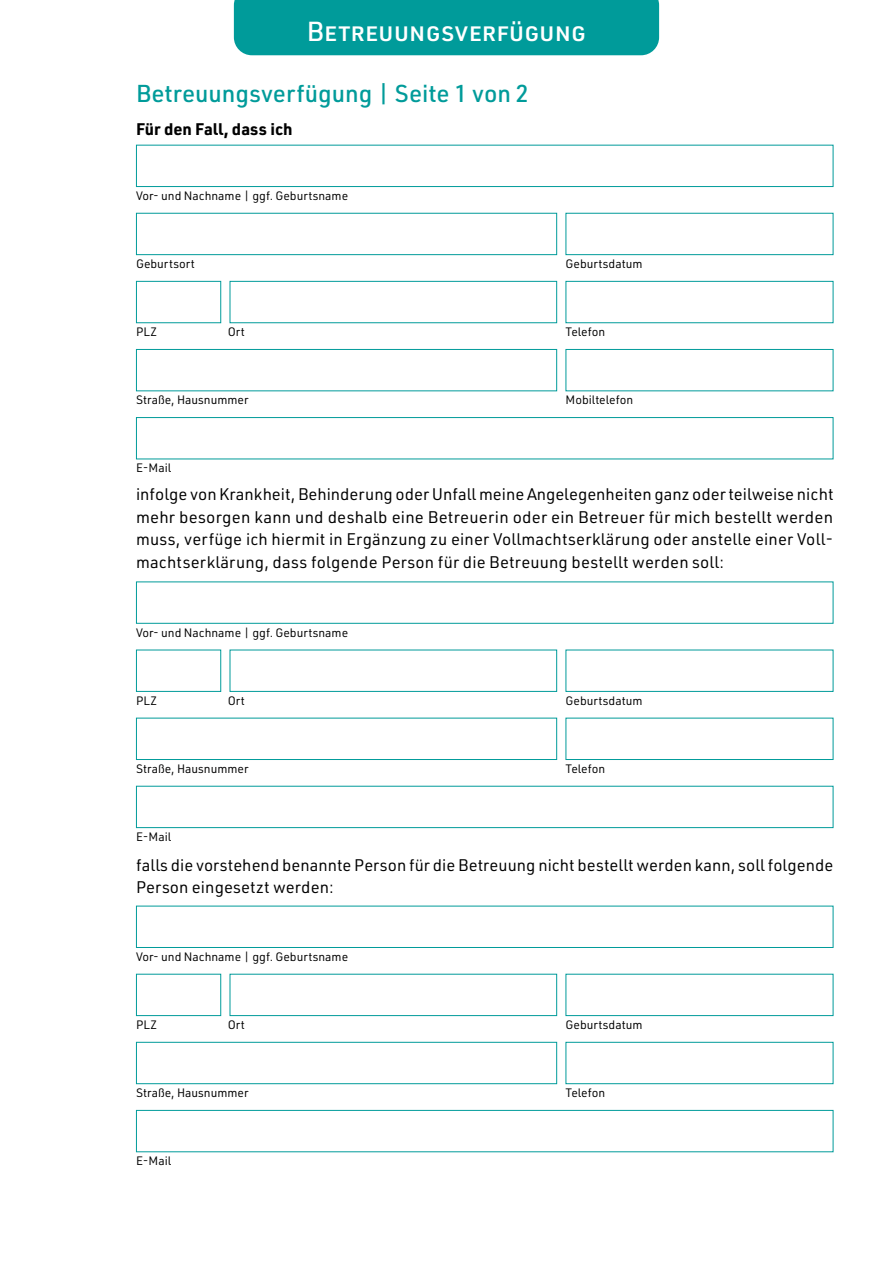
<style>
.page{position:relative;width:893px;height:1263px;background:#fff}
.page>*{position:absolute;margin:0;border:0;box-sizing:border-box;transform-origin:0 0}
.t1{font:500 27px "URWDIN";color:#fff}
.t2{font:500 24px "URWDIN";color:#009b9a}
.t3{font:16.5px/22.5px "URWDIN";letter-spacing:.005em;color:#000;text-align:justify}
.t4{font:700 16.5px "URWDIN";color:#000}
.t5{font:12px "URWDIN";color:#000}
</style>
<div class="page">
<div style="left:566px;top:349px;width:267px;height:42px;background:#fff;border:1px solid #009b9a"></div>
<div style="left:136px;top:349px;width:421px;height:42px;background:#fff;border:1px solid #009b9a"></div>
<div style="left:136px;top:417px;width:697px;height:42px;background:#fff;border:1px solid #009b9a"></div>
<div style="left:566px;top:213px;width:267px;height:42px;background:#fff;border:1px solid #009b9a"></div>
<div style="left:136px;top:213px;width:421px;height:42px;background:#fff;border:1px solid #009b9a"></div>
<div style="left:566px;top:281px;width:267px;height:42px;background:#fff;border:1px solid #009b9a"></div>
<div style="left:136px;top:281px;width:85px;height:42px;background:#fff;border:1px solid #009b9a"></div>
<div style="left:230px;top:281px;width:327px;height:42px;background:#fff;border:1px solid #009b9a"></div>
<div style="left:136px;top:145px;width:697px;height:42px;background:#fff;border:1px solid #009b9a"></div>
<div style="left:136px;top:786px;width:697px;height:42px;background:#fff;border:1px solid #009b9a"></div>
<div style="left:136px;top:718px;width:421px;height:42px;background:#fff;border:1px solid #009b9a"></div>
<div style="left:566px;top:650px;width:267px;height:42px;background:#fff;border:1px solid #009b9a"></div>
<div style="left:566px;top:718px;width:267px;height:42px;background:#fff;border:1px solid #009b9a"></div>
<div style="left:136px;top:650px;width:85px;height:42px;background:#fff;border:1px solid #009b9a"></div>
<div style="left:230px;top:650px;width:327px;height:42px;background:#fff;border:1px solid #009b9a"></div>
<div style="left:136px;top:581px;width:697px;height:43px;background:#fff;border:1px solid #009b9a"></div>
<div style="left:136px;top:1110px;width:697px;height:42px;background:#fff;border:1px solid #009b9a"></div>
<div style="left:136px;top:1042px;width:421px;height:42px;background:#fff;border:1px solid #009b9a"></div>
<div style="left:566px;top:974px;width:267px;height:42px;background:#fff;border:1px solid #009b9a"></div>
<div style="left:566px;top:1042px;width:267px;height:42px;background:#fff;border:1px solid #009b9a"></div>
<div style="left:136px;top:974px;width:85px;height:42px;background:#fff;border:1px solid #009b9a"></div>
<div style="left:230px;top:974px;width:327px;height:42px;background:#fff;border:1px solid #009b9a"></div>
<div style="left:136px;top:906px;width:697px;height:42px;background:#fff;border:1px solid #009b9a"></div>
<div style="left:234px;top:0;width:425px;height:55px;background:#009b9a"></div>
<h1 class="t1" style="left:307px;top:13px;width:281px">Betreuungsverfügung</h1>
<h2 class="t2" style="left:136px;top:78px;width:394px">Betreuungsverfügung | Seite 1 von 2</h2>
<p class="t4" style="left:136px;top:118px;width:158px">Für den Fall, dass ich</p>
<p class="t5" style="left:136px;top:188px;width:214px">Vor- und Nachname | ggf. Geburtsname</p>
<p class="t5" style="left:136px;top:256px;width:60px">Geburtsort</p>
<p class="t5" style="left:566px;top:256px;width:78px">Geburtsdatum</p>
<p class="t5" style="left:136px;top:324px;width:23px">PLZ</p>
<p class="t5" style="left:228px;top:324px;width:19px">Ort</p>
<p class="t5" style="left:566px;top:324px;width:41px">Telefon</p>
<p class="t5" style="left:136px;top:392px;width:114px">Straße, Hausnummer</p>
<p class="t5" style="left:566px;top:392px;width:69px">Mobiltelefon</p>
<p class="t5" style="left:136px;top:460px;width:37px">E-Mail</p>
<p class="t3" style="left:136px;top:482px;width:699px">infolge von Krankheit, Behinderung oder Unfall meine Angelegenheiten ganz oder teilweise nicht mehr besorgen kann und deshalb eine Betreuerin oder ein Betreuer für mich bestellt werden muss, verfüge ich hiermit in Ergänzung zu einer Vollmachtserklärung oder anstelle einer Voll&shy;machtserklärung, dass folgende Person für die Betreuung bestellt werden soll:</p>
<p class="t5" style="left:136px;top:624px;width:214px">Vor- und Nachname | ggf. Geburtsname</p>
<p class="t5" style="left:136px;top:693px;width:23px">PLZ</p>
<p class="t5" style="left:228px;top:693px;width:19px">Ort</p>
<p class="t5" style="left:136px;top:761px;width:114px">Straße, Hausnummer</p>
<p class="t5" style="left:136px;top:829px;width:37px">E-Mail</p>
<p class="t5" style="left:566px;top:693px;width:78px">Geburtsdatum</p>
<p class="t5" style="left:566px;top:761px;width:41px">Telefon</p>
<p class="t3" style="left:136px;top:853px;width:699px">falls die vorstehend benannte Person für die Betreuung nicht bestellt werden kann, soll folgende<br>Person eingesetzt werden:</p>
<p class="t5" style="left:136px;top:949px;width:214px">Vor- und Nachname | ggf. Geburtsname</p>
<p class="t5" style="left:136px;top:1017px;width:23px">PLZ</p>
<p class="t5" style="left:228px;top:1017px;width:19px">Ort</p>
<p class="t5" style="left:136px;top:1085px;width:114px">Straße, Hausnummer</p>
<p class="t5" style="left:136px;top:1153px;width:37px">E-Mail</p>
<p class="t5" style="left:566px;top:1017px;width:78px">Geburtsdatum</p>
<p class="t5" style="left:566px;top:1085px;width:41px">Telefon</p>
</div>
